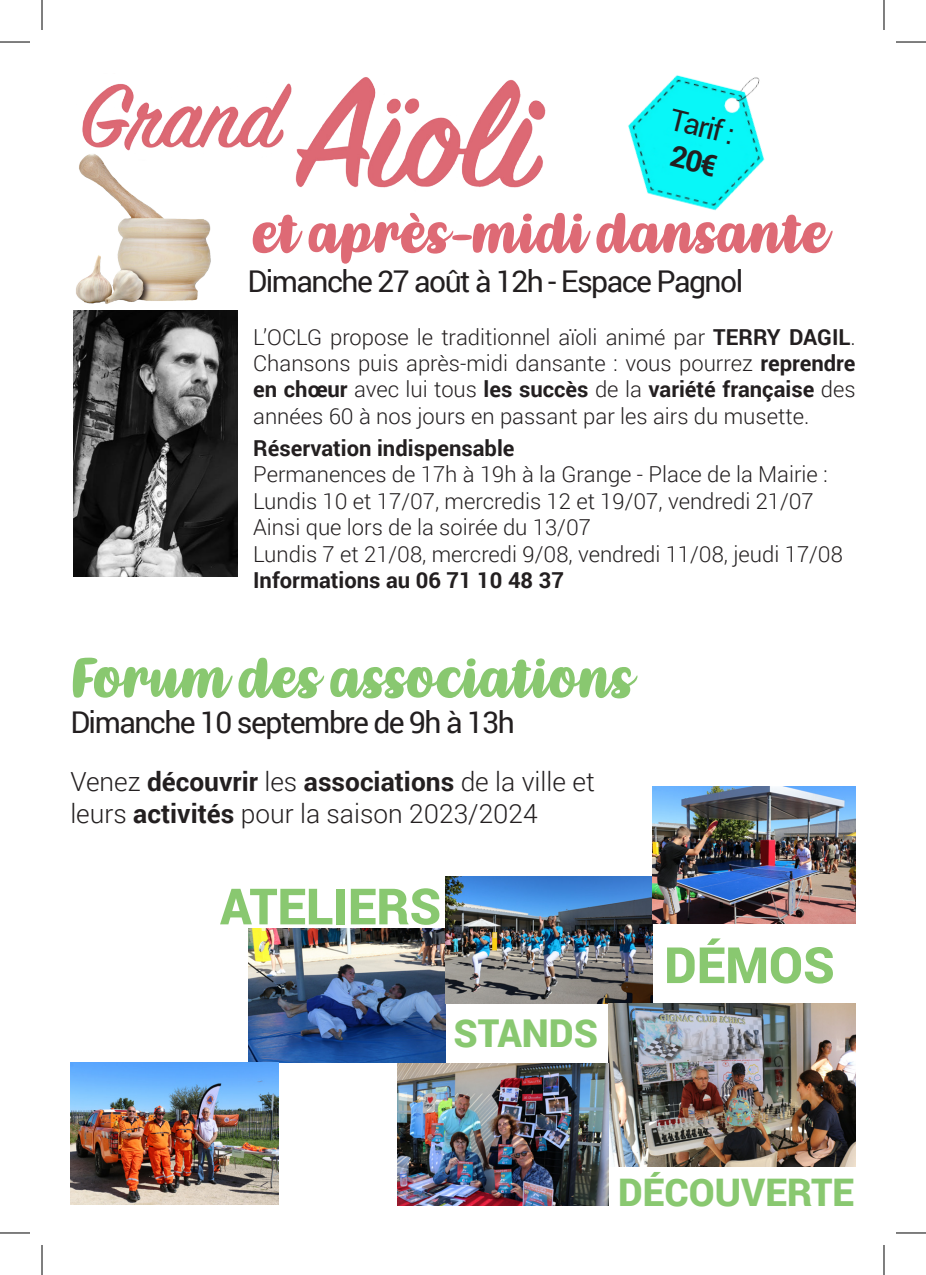
<style>
.page{position:relative;width:926px;height:1275px;background:#fff}
.page>*{position:absolute;margin:0;border:0;box-sizing:border-box;transform-origin:0 0}
.t1{font:52px "Kathen";color:#de6a75}
.t2{font:52px "Kathen";color:#89c870}
.t3{font:900 50px "Roboto";color:#89c870}
.t4{font:900 38.4px "Roboto";color:#89c870}
.t5{font:900 38px "Roboto";color:#89c870}
.t6{font:30px "Roboto";letter-spacing:-.05em;color:#231f20}
.t7{font:29.6px/35.4px "Roboto";color:#231f20;text-align:center}
.t8{font:300 26.4px/31.6px "Roboto";color:#231f20}
.t9{font:300 22px/26.4px "Roboto";color:#231f20;text-align:justify}
.t10{font:700 22px "Roboto";color:#231f20}
.s1{font-weight:700}
</style>
<div class="page">
<img style="left:249px;top:929px;width:196px;height:133px">
<img style="left:445px;top:876px;width:207px;height:127px">
<img style="left:652px;top:786px;width:204px;height:138px">
<img style="left:609px;top:1003px;width:247px;height:163px">
<img style="left:398px;top:1063px;width:211px;height:142px">
<img style="left:70px;top:1062px;width:208px;height:142px">
<img style="left:82px;top:77px;width:464px;height:111px">
<img style="left:76px;top:151px;width:141px;height:153px">
<img style="left:628px;top:75px;width:137px;height:136px">
<img style="left:73px;top:310px;width:164px;height:267px">
<hr style="left:0;top:42px;width:30px;height:1px;background:#000">
<hr style="left:896px;top:42px;width:30px;height:1px;background:#000">
<hr style="left:0;top:1232px;width:30px;height:1px;background:#000">
<hr style="left:896px;top:1232px;width:30px;height:1px;background:#000">
<hr style="left:42px;top:0;width:1px;height:30px;background:#000">
<hr style="left:42px;top:1245px;width:1px;height:30px;background:#000">
<hr style="left:884px;top:0;width:1px;height:30px;background:#000">
<hr style="left:884px;top:1245px;width:1px;height:30px;background:#000">
<p class="t7" style="left:675px;top:100px;width:67px;rotate:14deg">Tarif :<br><span class="s1">20€</span></p>
<p class="t1" style="left:253px;top:203px;width:577px">et après-midi dansante</p>
<p class="t6" style="left:248px;top:260px;width:497px">Dimanche 27 août à 12h - Espace Pagnol</p>
<p class="t9" style="left:253px;top:323px;width:604px">L’OCLG propose le traditionnel aïoli animé par <span class="s1">TERRY DAGIL</span>.<br>Chansons puis après-midi dansante : vous pourrez <span class="s1">reprendre en chœur</span> avec lui tous <span class="s1">les succès</span> de la <span class="s1">variété française</span> des années 60 à nos jours en passant par les airs du musette.</p>
<p class="t10" style="left:253px;top:432px;width:263px">Réservation indispensable</p>
<p class="t9" style="left:253px;top:460px;width:576px">Permanences de 17h à 19h à la Grange - Place de la Mairie :</p>
<p class="t9" style="left:253px;top:487px;width:562px">Lundis 10 et 17/07, mercredis 12 et 19/07, vendredi 21/07</p>
<p class="t9" style="left:253px;top:513px;width:339px">Ainsi que lors de la soirée du 13/07</p>
<p class="t9" style="left:253px;top:540px;width:591px">Lundis 7 et 21/08, mercredi 9/08, vendredi 11/08, jeudi 17/08</p>
<p class="t10" style="left:253px;top:564px;width:312px">Informations au 06 71 10 48 37</p>
<p class="t2" style="left:70px;top:648px;width:565px">Forum des associations</p>
<p class="t6" style="left:70px;top:701px;width:446px">Dimanche 10 septembre de 9h à 13h</p>
<p class="t8" style="left:70px;top:765px;width:526px">Venez <span class="s1">découvrir</span> les <span class="s1">associations</span> de la ville et leurs <span class="s1">activités</span> pour la saison 2023/2024</p>
<p class="t3" style="left:220px;top:871px;width:223px">ATELIERS</p>
<p class="t4" style="left:454px;top:1006px;width:146px">STANDS</p>
<p class="t3" style="left:664px;top:930px;width:172px">DÉMOS</p>
<p class="t5" style="left:618px;top:1165px;width:238px">DÉCOUVERTE</p>
</div>
